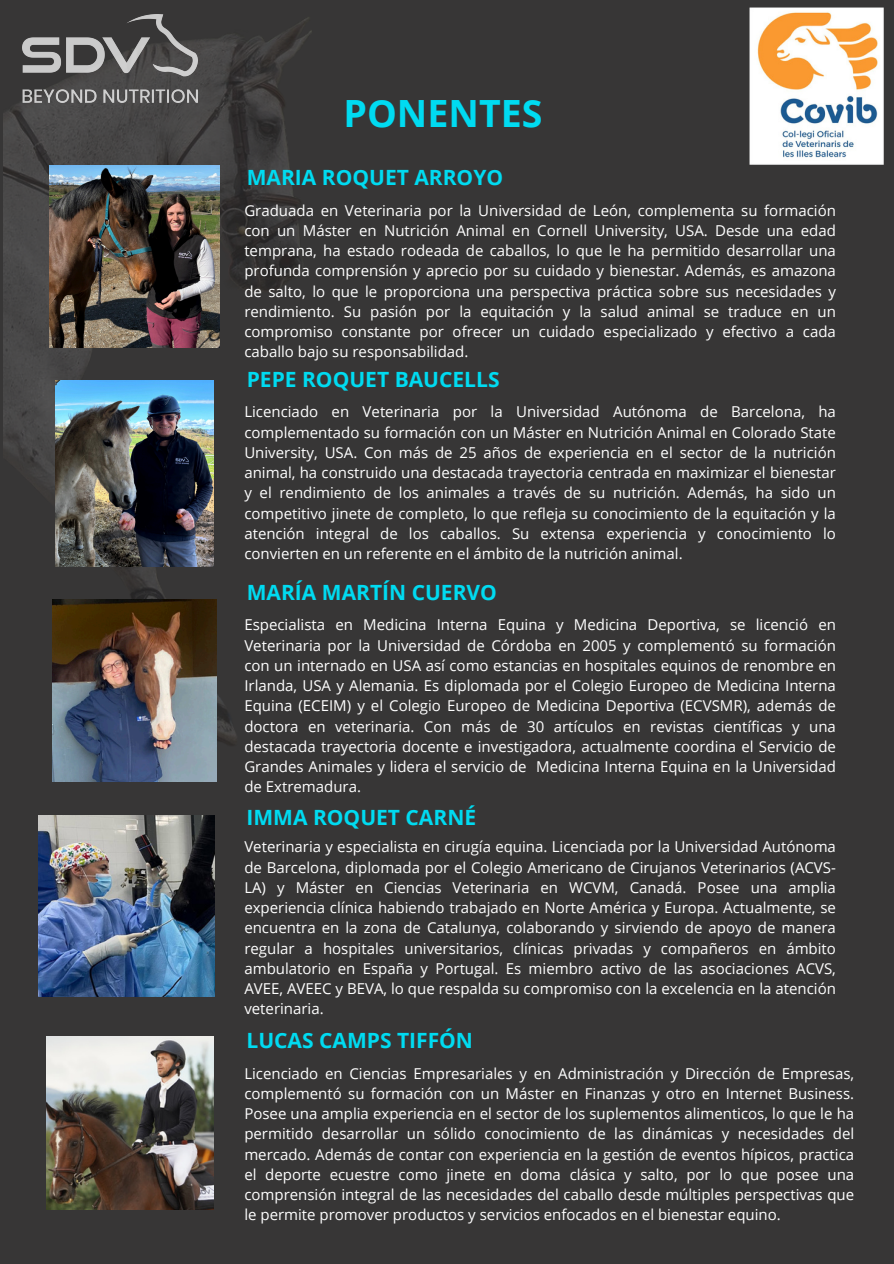
<style>
.page{position:relative;width:894px;height:1264px;background:#fff}
.page>*{position:absolute;margin:0;border:0;box-sizing:border-box;transform-origin:0 0}
.t1{font:700 37.5px "Open Sans";color:#00dbf1}
.t2{font:700 21px "Open Sans";color:#00dbf1}
.t3{font:15px/20.2px "Open Sans";color:#fff;text-align:justify}
</style>
<div class="page">
<div style="left:0;top:0;width:893px;height:1263px;background:#373636"></div>
<img style="left:4px;top:17px;width:308px;height:729px">
<img style="left:23px;top:14px;width:174px;height:89px">
<img style="left:50px;top:165px;width:170px;height:183px">
<img style="left:55px;top:380px;width:159px;height:186px">
<img style="left:46px;top:1036px;width:168px;height:172px">
<img style="left:53px;top:599px;width:163px;height:182px">
<img style="left:39px;top:815px;width:175px;height:181px">
<img style="left:749px;top:7px;width:133px;height:158px">
<p class="t1" style="left:343px;top:87px;width:200px">PONENTES</p>
<p class="t2" style="left:247px;top:162px;width:258px">MARIA ROQUET ARROYO</p>
<h2 class="t3" style="left:244px;top:200px;width:593px">Graduada en Veterinaria por la Universidad de León, complementa su formación con un Máster en Nutrición Animal en Cornell University, USA. Desde una edad temprana, ha estado rodeada de caballos, lo que le ha permitido desarrollar una profunda comprensión y aprecio por su cuidado y bienestar. Además, es amazona de salto, lo que le proporciona una perspectiva práctica sobre sus necesidades y rendimiento. Su pasión por la equitación y la salud animal se traduce en un compromiso constante por ofrecer un cuidado especializado y efectivo a cada caballo bajo su responsabilidad.</h2>
<p class="t2" style="left:247px;top:365px;width:254px">PEPE ROQUET BAUCELLS</p>
<p class="t3" style="left:244px;top:401px;width:593px">Licenciado en Veterinaria por la Universidad Autónoma de Barcelona, ha complementado su formación con un Máster en Nutrición Animal en Colorado State University, USA. Con más de 25 años de experiencia en el sector de la nutrición animal, ha construido una destacada trayectoria centrada en maximizar el bienestar y el rendimiento de los animales a través de su nutrición. Además, ha sido un competitivo jinete de completo, lo que refleja su conocimiento de la equitación y la atención integral de los caballos. Su extensa experiencia y conocimiento lo convierten en un referente en el ámbito de la nutrición animal.</p>
<h1 class="t2" style="left:247px;top:577px;width:251px">MARÍA MARTÍN CUERVO</h1>
<h2 class="t3" style="left:244px;top:614px;width:593px">Especialista en Medicina Interna Equina y Medicina Deportiva, se licenció en Veterinaria por la Universidad de Córdoba en 2005 y complementó su formación con un internado en USA así como estancias en hospitales equinos de renombre en Irlanda, USA y Alemania. Es diplomada por el Colegio Europeo de Medicina Interna Equina (ECEIM) y el Colegio Europeo de Medicina Deportiva (ECVSMR), además de doctora en veterinaria. Con más de 30 artículos en revistas científicas y una destacada trayectoria docente e investigadora, actualmente coordina el Servicio de Grandes Animales y lidera el servicio de Medicina Interna Equina en la Universidad de Extremadura.</h2>
<p class="t2" style="left:246px;top:802px;width:231px">IMMA ROQUET CARNÉ</p>
<p class="t3" style="left:244px;top:836px;width:593px">Veterinaria y especialista en cirugía equina. Licenciada por la Universidad Autónoma de Barcelona, diplomada por el Colegio Americano de Cirujanos Veterinarios (ACVS-LA) y Máster en Ciencias Veterinaria en WCVM, Canadá. Posee una amplia experiencia clínica habiendo trabajado en Norte América y Europa. Actualmente, se encuentra en la zona de Catalunya, colaborando y sirviendo de apoyo de manera regular a hospitales universitarios, clínicas privadas y compañeros en ámbito ambulatorio en España y Portugal. Es miembro activo de las asociaciones ACVS, AVEE, AVEEC y BEVA, lo que respalda su compromiso con la excelencia en la atención veterinaria.</p>
<p class="t2" style="left:246px;top:1026px;width:228px">LUCAS CAMPS TIFFÓN</p>
<h2 class="t3" style="left:244px;top:1062px;width:611px">Licenciado en Ciencias Empresariales y en Administración y Dirección de Empresas, complementó su formación con un Máster en Finanzas y otro en Internet Business.<br>Posee una amplia experiencia en el sector de los suplementos alimenticos, lo que le ha permitido desarrollar un sólido conocimiento de las dinámicas y necesidades del mercado. Además de contar con experiencia en la gestión de eventos hípicos, practica el deporte ecuestre como jinete en doma clásica y salto, por lo que posee una comprensión integral de las necesidades del caballo desde múltiples perspectivas que le permite promover productos y servicios enfocados en el bienestar equino.</h2>
</div>
